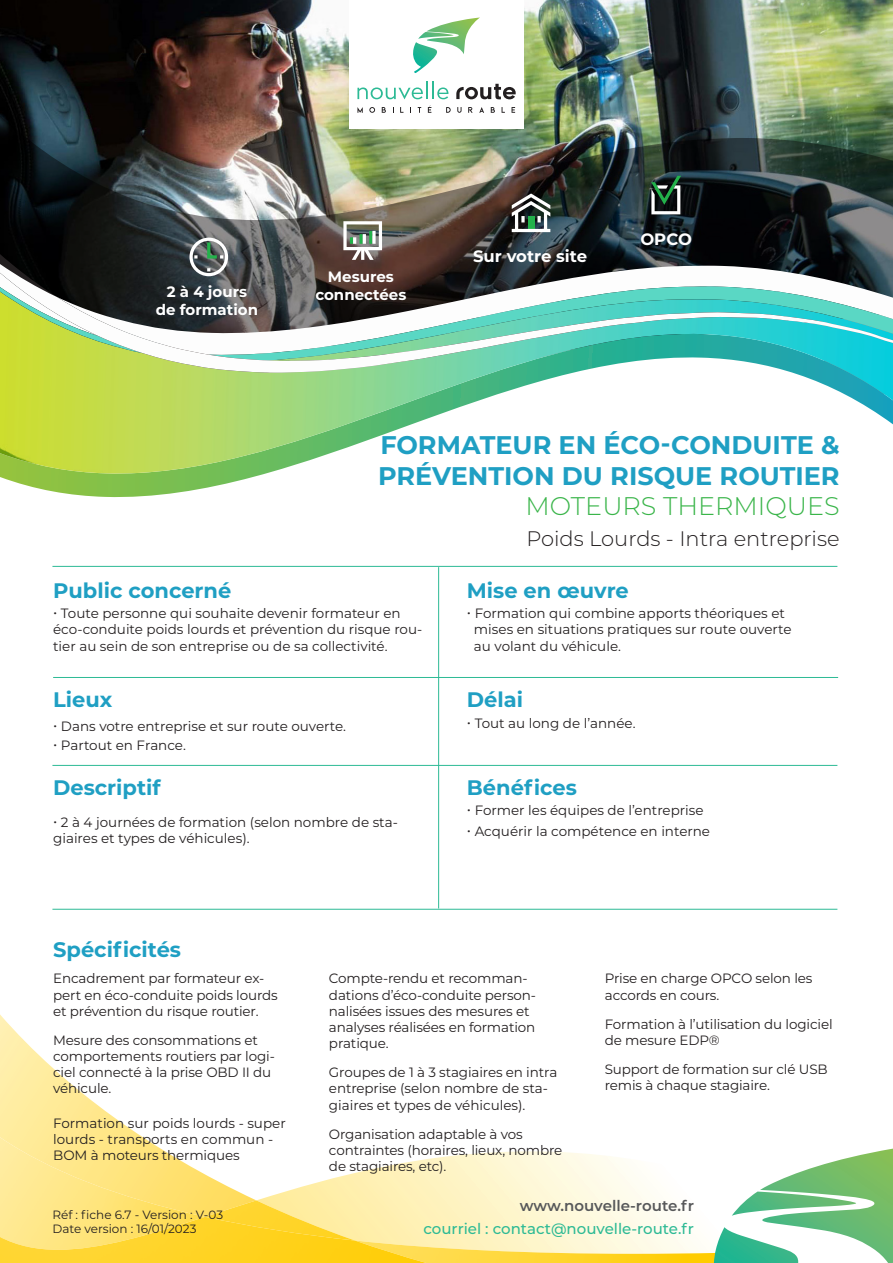
<style>
.page{position:relative;width:893px;height:1263px;background:#fff}
.page>*{position:absolute;margin:0;border:0;box-sizing:border-box;transform-origin:0 0}
.t1{font:700 25.5px/30.6px "Montserrat";color:#1f9fc3}
.t2{font:300 25.5px "Montserrat";color:#3ab54a}
.t3{font:700 21px "Montserrat";color:#1f9fc3}
.t4{font:300 21px "Montserrat";color:#231f20}
.t5{font:700 16.5px "Montserrat";color:#fff}
.t6{font:700 15px/18px "Montserrat";color:#fff;text-align:center}
.t7{font:500 15px "Montserrat";color:#2dba95}
.t8{font:600 15px "Montserrat";color:#57585a}
.t9{font:13.5px/16.2px "Montserrat";letter-spacing:-.01em;color:#231f20}
.t10{font:100 13.5px/16.2px "Montserrat";color:#231f20}
.t11{font:12px "Montserrat";color:#231f20}
.s1{font-weight:400}
</style>
<div class="page">
<svg style="left:0;top:1014px;width:256px;height:186px"></svg>
<img style="left:0;top:1137px;width:205px;height:80px">
<svg style="left:258px;top:1151px;width:432px;height:89px"></svg>
<img style="left:205px;top:1200px;width:150px;height:17px">
<img style="left:426px;top:1240px;width:288px;height:23px">
<img style="left:0;top:1217px;width:426px;height:46px">
<img style="left:0;top:0;width:893px;height:113px">
<img style="left:0;top:113px;width:893px;height:27px">
<svg style="left:0;top:474px;width:264px;height:24px"></svg>
<img style="left:0;top:140px;width:893px;height:124px">
<img style="left:0;top:373px;width:893px;height:101px">
<img style="left:0;top:264px;width:893px;height:109px">
<div style="left:349px;top:0;width:175px;height:128px;background:#fff"></div>
<svg style="left:413px;top:17px;width:67px;height:56px"></svg>
<svg style="left:357px;top:107px;width:6px;height:6px"></svg>
<svg style="left:369px;top:107px;width:6px;height:6px"></svg>
<svg style="left:382px;top:107px;width:4px;height:6px"></svg>
<svg style="left:400px;top:107px;width:3px;height:6px"></svg>
<svg style="left:428px;top:105px;width:3px;height:8px"></svg>
<svg style="left:446px;top:107px;width:5px;height:6px"></svg>
<svg style="left:457px;top:107px;width:5px;height:6px"></svg>
<svg style="left:468px;top:107px;width:5px;height:6px"></svg>
<svg style="left:479px;top:107px;width:5px;height:6px"></svg>
<svg style="left:491px;top:107px;width:4px;height:6px"></svg>
<svg style="left:511px;top:107px;width:4px;height:6px"></svg>
<svg style="left:357px;top:82px;width:91px;height:17px"></svg>
<svg style="left:456px;top:84px;width:60px;height:15px"></svg>
<svg style="left:189px;top:238px;width:39px;height:38px"></svg>
<svg style="left:343px;top:221px;width:39px;height:39px"></svg>
<svg style="left:512px;top:193px;width:38px;height:39px"></svg>
<svg style="left:651px;top:176px;width:30px;height:38px"></svg>
<hr style="left:53px;top:677px;width:785px;height:1px;background:#2dba95">
<hr style="left:52px;top:765px;width:785px;height:1px;background:#2dba95">
<hr style="left:52px;top:909px;width:785px;height:1px;background:#2dba95">
<hr style="left:438px;top:567px;width:1px;height:341px;background:#2dba95">
<hr style="left:52px;top:566px;width:785px;height:1px;background:#2dba95">
<svg style="left:714px;top:1148px;width:179px;height:115px"></svg>
<p class="t6" style="left:167px;top:282px;width:82px">2 à 4 jours</p>
<p class="t6" style="left:156px;top:300px;width:104px">de formation</p>
<p class="t6" style="left:315px;top:266px;width:93px">Mesures connectées</p>
<p class="t5" style="left:473px;top:244px;width:115px">Sur votre site</p>
<p class="t5" style="left:640px;top:227px;width:53px">OPCO</p>
<p class="t1" style="left:378px;top:429px;width:463px">FORMATEUR EN ÉCO-CONDUITE &amp;<br>PRÉVENTION DU RISQUE ROUTIER</p>
<p class="t2" style="left:525px;top:489px;width:316px">MOTEURS THERMIQUES</p>
<p class="t4" style="left:526px;top:524px;width:315px">Poids Lourds - Intra entreprise</p>
<p class="t3" style="left:53px;top:575px;width:180px">Public concerné</p>
<p class="t9" style="left:53px;top:605px;width:371px">• Toute personne qui souhaite devenir formateur en éco-conduite poids lourds et prévention du risque rou&shy;tier au sein de son entreprise ou de sa collectivité.</p>
<p class="t3" style="left:53px;top:684px;width:61px">Lieux</p>
<p class="t9" style="left:53px;top:717px;width:294px">• Dans votre entreprise et sur route ouverte.</p>
<p class="t9" style="left:53px;top:737px;width:134px">• Partout en France.</p>
<p class="t3" style="left:53px;top:772px;width:109px">Descriptif</p>
<p class="t10" style="left:53px;top:814px;width:346px"><span class="s1">• 2 à 4 journées de formation</span> (selon nombre de sta&shy;giaires et types de véhicules).</p>
<p class="t3" style="left:53px;top:934px;width:129px">Spécificités</p>
<p class="t3" style="left:467px;top:575px;width:163px">Mise en œuvre</p>
<p class="t9" style="left:474px;top:605px;width:319px;text-indent:-7px">• Formation qui combine apports théoriques et mises en situations pratiques sur route ouverte au volant du véhicule.</p>
<p class="t3" style="left:467px;top:684px;width:58px">Délai</p>
<p class="t9" style="left:467px;top:714px;width:170px">• Tout au long de l’année.</p>
<p class="t3" style="left:467px;top:772px;width:111px">Bénéfices</p>
<p class="t9" style="left:467px;top:802px;width:238px">• Former les équipes de l’entreprise</p>
<p class="t9" style="left:467px;top:822px;width:245px">• Acquérir la compétence en interne</p>
<p class="t9" style="left:53px;top:970px;width:226px">Encadrement par formateur ex&shy;pert en éco-conduite poids lourds et prévention du risque routier.</p>
<p class="t9" style="left:53px;top:1031px;width:223px">Mesure des consommations et comportements routiers par logi&shy;ciel connecté à la prise OBD II du véhicule.</p>
<p class="t9" style="left:53px;top:1114px;width:234px">Formation sur poids lourds - super lourds - transports en commun -<br>BOM à moteurs thermiques</p>
<p class="t11" style="left:52px;top:1206px;width:172px">Réf : fiche 6.7 - Version : V-03</p>
<p class="t11" style="left:52px;top:1221px;width:146px">Date version : 16/01/2023</p>
<p class="t9" style="left:329px;top:970px;width:209px">Compte-rendu et recomman&shy;dations d’éco-conduite person&shy;nalisées issues des mesures et analyses réalisées en formation pratique.</p>
<p class="t10" style="left:329px;top:1064px;width:230px"><span class="s1">Groupes de 1 à 3 stagiaires en intra entreprise</span> (selon nombre de sta&shy;giaires et types de véhicules).</p>
<p class="t9" style="left:329px;top:1125px;width:235px">Organisation adaptable à vos contraintes (horaires, lieux, nombre de stagiaires, etc).</p>
<p class="t9" style="left:605px;top:970px;width:209px">Prise en charge OPCO selon les accords en cours.</p>
<p class="t9" style="left:605px;top:1015px;width:229px">Formation à l’utilisation du logiciel de mesure EDP®</p>
<p class="t9" style="left:605px;top:1060px;width:224px">Support de formation sur clé USB remis à chaque stagiaire.</p>
<p class="t8" style="left:520px;top:1195px;width:176px">www.nouvelle-route.fr</p>
<p class="t7" style="left:423px;top:1218px;width:272px">courriel : contact@nouvelle-route.fr</p>
</div>
